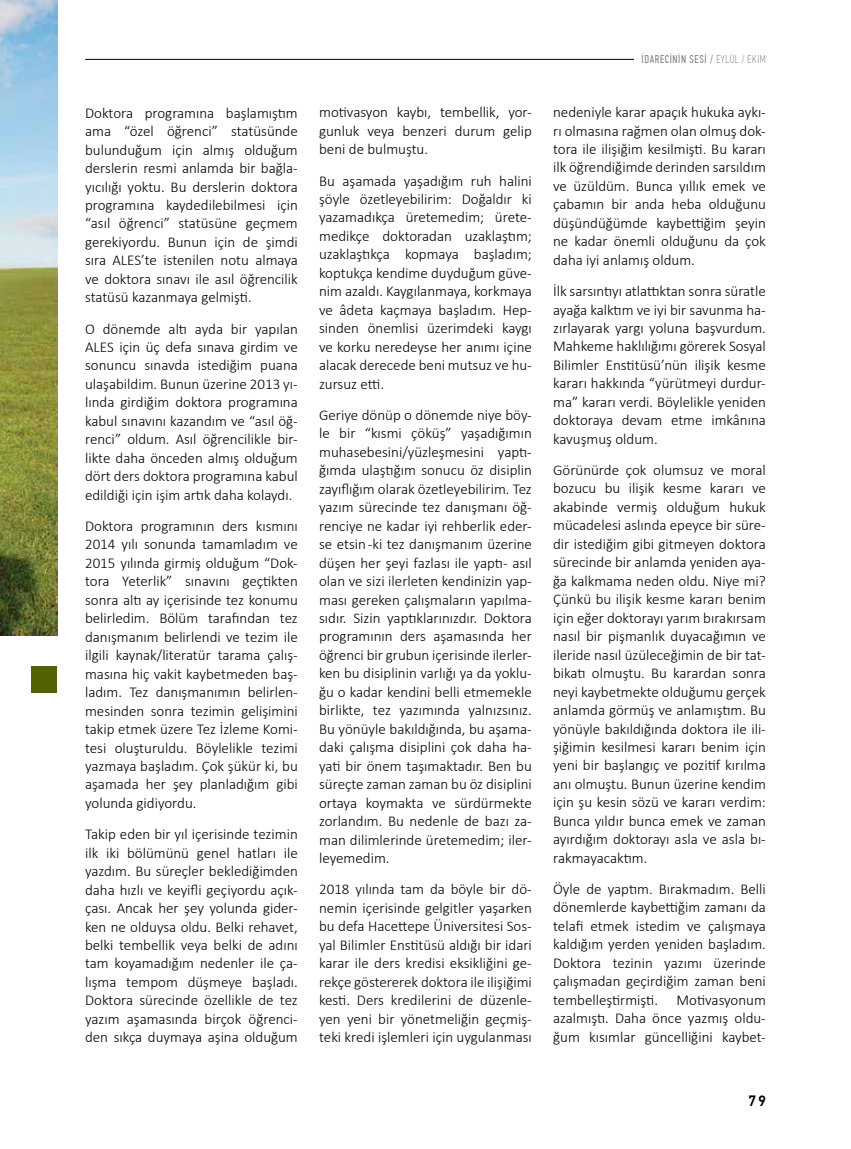
<style>
.page{position:relative;width:851px;height:1149px;background:#fff}
.page>*{position:absolute;margin:0;border:0;box-sizing:border-box;transform-origin:0 0}
.t1{font:300 15px/18.5px "Calibri";color:#000;text-align:justify}
.t2{font:500 15px "PF Din Text Pro";color:#000}
.t3{font:11.25px "PF Din Text Comp Pro";letter-spacing:.055em;color:#808285}
.s1{font-weight:100}
</style>
<div class="page">
<hr style="left:85px;top:59px;width:549px;height:1px;background:#000">
<img style="left:0;top:0;width:57px;height:635px">
<div style="left:31px;top:666px;width:26px;height:26px;background:#516204"></div>
<p class="t1" style="left:85px;top:103px;width:214px">Doktora programına başlamıştım ama “özel öğrenci” statüsünde bulunduğum için almış olduğum derslerin resmi anlamda bir bağla&shy;yıcılığı yoktu. Bu derslerin doktora programına kaydedilebilmesi için “asıl öğrenci” statüsüne geçmem gerekiyordu. Bunun için de şimdi sıra ALES’te istenilen notu almaya ve doktora sınavı ile asıl öğrencilik statüsü kazanmaya gelmişti.</p>
<p class="t1" style="left:85px;top:319px;width:214px">O dönemde altı ayda bir yapılan ALES için üç defa sınava girdim ve sonuncu sınavda istediğim puana ulaşabildim. Bunun üzerine 2013 yı&shy;lında girdiğim doktora programına kabul sınavını kazandım ve “asıl öğ&shy;renci” oldum. Asıl öğrencilikle bir&shy;likte daha önceden almış olduğum dört ders doktora programına kabul edildiği için işim artık daha kolaydı.</p>
<p class="t1" style="left:85px;top:516px;width:214px">Doktora programının ders kısmını 2014 yılı sonunda tamamladım ve 2015 yılında girmiş olduğum “Dok&shy;tora Yeterlik” sınavını geçtikten sonra altı ay içerisinde tez konumu belirledim. Bölüm tarafından tez danışmanım belirlendi ve tezim ile ilgili kaynak/literatür tarama çalış&shy;masına hiç vakit kaybetmeden baş&shy;ladım. Tez danışmanımın belirlen&shy;mesinden sonra tezimin gelişimini takip etmek üzere Tez İzleme Komi&shy;tesi oluşturuldu. Böylelikle tezimi yazmaya başladım. Çok şükür ki, bu aşamada her şey planladığım gibi yolunda gidiyordu.</p>
<p class="t1" style="left:85px;top:824px;width:214px">Takip eden bir yıl içerisinde tezimin ilk iki bölümünü genel hatları ile yazdım. Bu süreçler beklediğimden daha hızlı ve keyifli geçiyordu açık&shy;çası. Ancak her şey yolunda gider&shy;ken ne olduysa oldu. Belki rehavet, belki tembellik veya belki de adını tam koyamadığım nedenler ile ça&shy;lışma tempom düşmeye başladı.<br>Doktora sürecinde özellikle de tez yazım aşamasında birçok öğrenci&shy;den sıkça duymaya aşina olduğum</p>
<p class="t1" style="left:319px;top:103px;width:214px">motivasyon kaybı, tembellik, yor&shy;gunluk veya benzeri durum gelip beni de bulmuştu.</p>
<p class="t1" style="left:319px;top:171px;width:214px">Bu aşamada yaşadığım ruh halini şöyle özetleyebilirim: Doğaldır ki yazamadıkça üretemedim; ürete&shy;medikçe doktoradan uzaklaştım; uzaklaştıkça kopmaya başladım; koptukça kendime duyduğum güve&shy;nim azaldı. Kaygılanmaya, korkmaya ve âdeta kaçmaya başladım. Hep&shy;sinden önemlisi üzerimdeki kaygı ve korku neredeyse her anımı içine alacak derecede beni mutsuz ve hu&shy;zursuz etti.</p>
<p class="t1" style="left:319px;top:405px;width:214px">Geriye dönüp o dönemde niye böy&shy;le bir “kısmi çöküş” yaşadığımın muhasebesini/yüzleşmesini yaptı&shy;ğımda ulaştığım sonucu öz disiplin zayıflığım olarak özetleyebilirim. Tez yazım sürecinde tez danışmanı öğ&shy;renciye ne kadar iyi rehberlik eder&shy;se etsin -ki tez danışmanım üzerine düşen her şeyi fazlası ile yaptı- asıl olan ve sizi ilerleten kendinizin yap&shy;ması gereken çalışmaların yapılma&shy;sıdır. Sizin yaptıklarınızdır. Doktora programının ders aşamasında her öğrenci bir grubun içerisinde ilerler&shy;ken bu disiplinin varlığı ya da yoklu&shy;ğu o kadar kendini belli etmemekle birlikte, tez yazımında yalnızsınız.<br>Bu yönüyle bakıldığında, bu aşama&shy;daki çalışma disiplini çok daha ha&shy;yati bir önem taşımaktadır. Ben bu süreçte zaman zaman bu öz disiplini ortaya koymakta ve sürdürmekte zorlandım. Bu nedenle de bazı za&shy;man dilimlerinde üretemedim; iler&shy;leyemedim.</p>
<p class="t1" style="left:319px;top:879px;width:214px">2018 yılında tam da böyle bir dö&shy;nemin içerisinde gelgitler yaşarken bu defa Hacettepe Üniversitesi Sos&shy;yal Bilimler Enstitüsü aldığı bir idari karar ile ders kredisi eksikliğini ge&shy;rekçe göstererek doktora ile ilişiğimi kesti. Ders kredilerini de düzenle&shy;yen yeni bir yönetmeliğin geçmiş&shy;teki kredi işlemleri için uygulanması</p>
<p class="t3" style="left:641px;top:53px;width:126px">İDARECİNİN SESİ / <span class="s1">EYLÜL / EKİM</span></p>
<p class="t1" style="left:553px;top:103px;width:214px">nedeniyle karar apaçık hukuka aykı&shy;rı olmasına rağmen olan olmuş dok&shy;tora ile ilişiğim kesilmişti. Bu kararı ilk öğrendiğimde derinden sarsıldım ve üzüldüm. Bunca yıllık emek ve çabamın bir anda heba olduğunu düşündüğümde kaybettiğim şeyin ne kadar önemli olduğunu da çok daha iyi anlamış oldum.</p>
<p class="t1" style="left:553px;top:281px;width:214px">İlk sarsıntıyı atlattıktan sonra süratle ayağa kalktım ve iyi bir savunma ha&shy;zırlayarak yargı yoluna başvurdum.<br>Mahkeme haklılığımı görerek Sosyal Bilimler Enstitüsü’nün ilişik kesme kararı hakkında “yürütmeyi durdur&shy;ma” kararı verdi. Böylelikle yeniden doktoraya devam etme imkânına kavuşmuş oldum.</p>
<p class="t1" style="left:553px;top:460px;width:214px">Görünürde çok olumsuz ve moral bozucu bu ilişik kesme kararı ve akabinde vermiş olduğum hukuk mücadelesi aslında epeyce bir süre&shy;dir istediğim gibi gitmeyen doktora sürecinde bir anlamda yeniden aya&shy;ğa kalkmama neden oldu. Niye mi?<br>Çünkü bu ilişik kesme kararı benim için eğer doktorayı yarım bırakırsam nasıl bir pişmanlık duyacağımın ve ileride nasıl üzüleceğimin de bir tat&shy;bikatı olmuştu. Bu karardan sonra neyi kaybetmekte olduğumu gerçek anlamda görmüş ve anlamıştım. Bu yönüyle bakıldığında doktora ile ili&shy;şiğimin kesilmesi kararı benim için yeni bir başlangıç ve pozitif kırılma anı olmuştu. Bunun üzerine kendim için şu kesin sözü ve kararı verdim:<br>Bunca yıldır bunca emek ve zaman ayırdığım doktorayı asla ve asla bı&shy;rakmayacaktım.</p>
<p class="t1" style="left:553px;top:879px;width:214px">Öyle de yaptım. Bırakmadım. Belli dönemlerde kaybettiğim zamanı da telafi etmek istedim ve çalışmaya kaldığım yerden yeniden başladım.<br>Doktora tezinin yazımı üzerinde çalışmadan geçirdiğim zaman beni tembelleştirmişti. Motivasyonum azalmıştı. Daha önce yazmış oldu&shy;ğum kısımlar güncelliğini kaybet-</p>
<p class="t2" style="left:748px;top:1091px;width:19px">79</p>
</div>
